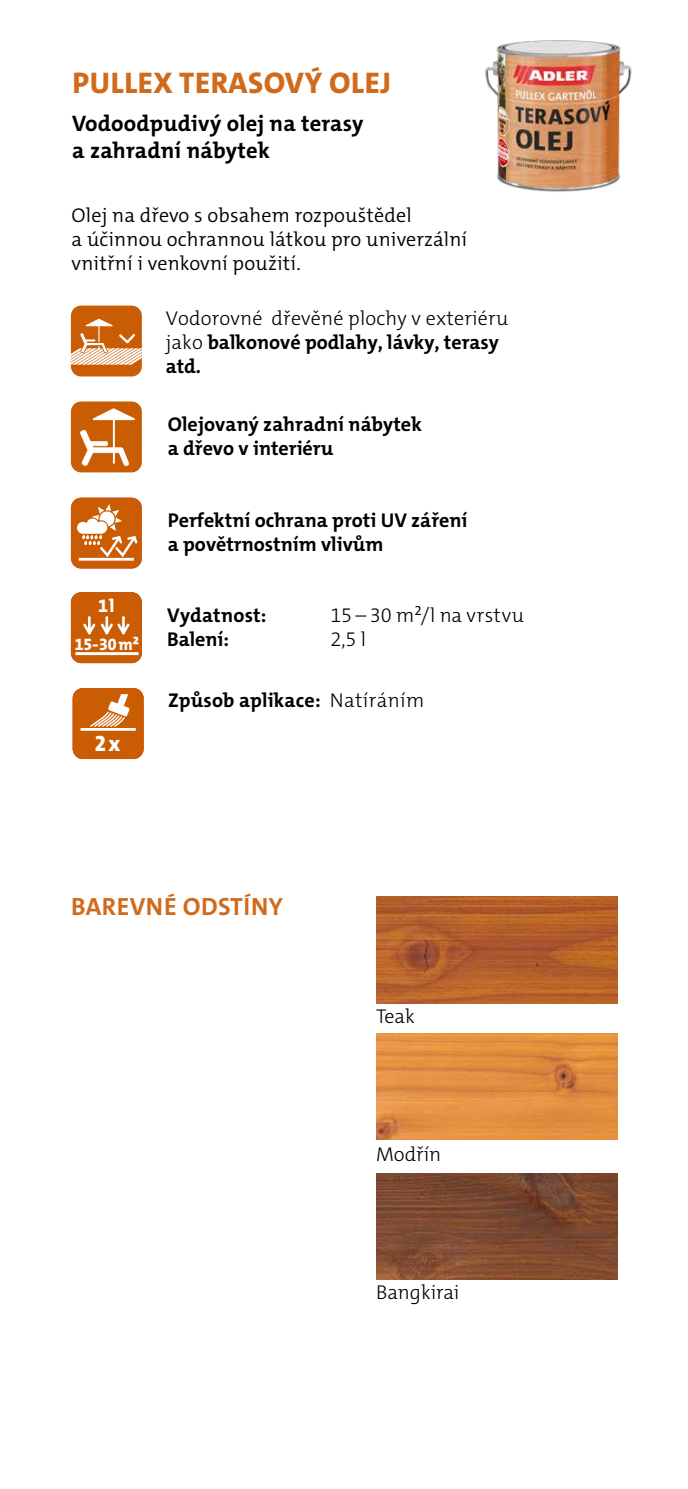
<style>
.page{position:relative;width:688px;height:1489px;background:#fff}
.page>*{position:absolute;margin:0;border:0;box-sizing:border-box;transform-origin:0 0}
.t1{font:800 30px "The Mix C4 s";letter-spacing:.02em;color:#d06b1d}
.t2{font:700 25px "The Mix C4 s";letter-spacing:.02em;color:#d06b1d}
.t3{font:700 22.5px/27px "The Mix C4 s";letter-spacing:.01em;color:#000}
.t4{font:800 22.25px "The Mix C4 s";color:#fff}
.t5{font:700 20px/24px "The Mix C4 s";color:#000}
.t6{font:300 20px/24px "The Mix C4 s";letter-spacing:.01em;color:#000}
.t7{font:300 20px/24px "The Mix C4 s";letter-spacing:.01em;color:#000}
.t8{font:800 18.25px "The Mix C4 s";color:#fff}
.t9{font:800 16.75px "The Mix C4 s";color:#fff;scale:.96 1}
.s1{font-weight:700}
.s2{font-weight:300}
</style>
<div class="page">
<img style="left:485px;top:40px;width:147px;height:152px">
<div style="left:73px;top:688px;width:70px;height:71px;background:#ca5d03;border-radius:10px"></div>
<hr style="left:81px;top:728px;width:55px;height:2px;background:#fff">
<svg style="left:90px;top:694px;width:40px;height:33px"></svg>
<div style="left:71px;top:497px;width:71px;height:71px;background:#ca5d03;border-radius:10px"></div>
<hr style="left:79px;top:558px;width:55px;height:2px;background:#fff">
<svg style="left:77px;top:504px;width:61px;height:55px"></svg>
<div style="left:71px;top:401px;width:71px;height:71px;background:#ca5d03;border-radius:10px"></div>
<svg style="left:80px;top:430px;width:49px;height:36px"></svg>
<hr style="left:113px;top:410px;width:2px;height:53px;background:#fff">
<svg style="left:92px;top:408px;width:43px;height:13px"></svg>
<div style="left:71px;top:305px;width:71px;height:71px;background:#ca5d03;border-radius:10px"></div>
<svg style="left:71px;top:318px;width:71px;height:47px"></svg>
<img style="left:376px;top:896px;width:241px;height:107px">
<img style="left:376px;top:1033px;width:241px;height:106px">
<img style="left:376px;top:1173px;width:241px;height:106px">
<div style="left:71px;top:592px;width:71px;height:71px;background:#ca5d03;border-radius:10px"></div>
<hr style="left:75px;top:652px;width:63px;height:3px;background:#fff">
<svg style="left:83px;top:616px;width:47px;height:19px"></svg>
<h1 class="t1" style="left:73px;top:64px;width:319px">PULLEX TERASOVÝ OLEJ</h1>
<p class="t3" style="left:72px;top:110px;width:293px">Vodoodpudivý olej na terasy a zahradní nábytek</p>
<p class="t7" style="left:71px;top:203px;width:397px">Olej na dřevo s obsahem rozpouštědel<br>a účinnou ochrannou látkou pro univerzální vnitřní i venkovní použití.</p>
<p class="t6" style="left:166px;top:306px;width:344px">Vodorovné dřevěné plochy v exteriéru jako <span class="s1">balkonové podlahy, lávky, terasy atd.</span></p>
<p class="t5" style="left:168px;top:412px;width:255px">Olejovaný zahradní nábytek a dřevo v interiéru</p>
<p class="t8" style="left:98px;top:594px;width:18px">1l</p>
<p class="t9" style="left:75px;top:633px;width:69px">15-30 m²</p>
<p class="t4" style="left:95px;top:728px;width:27px">2x</p>
<p class="t5" style="left:168px;top:508px;width:301px">Perfektní ochrana proti UV záření a povětrnostním vlivům</p>
<p class="t5" style="left:167px;top:603px;width:101px">Vydatnost:</p>
<p class="t6" style="left:330px;top:603px;width:195px">15 – 30 m²/l na vrstvu</p>
<p class="t5" style="left:167px;top:627px;width:63px">Balení:</p>
<p class="t6" style="left:330px;top:627px;width:37px">2,5 l</p>
<p class="t5" style="left:168px;top:688px;width:258px">Způsob aplikace: <span class="s2">Natíráním</span></p>
<p class="t2" style="left:71px;top:890px;width:213px">BAREVNÉ ODSTÍNY</p>
<p class="t6" style="left:376px;top:1004px;width:40px">Teak</p>
<p class="t6" style="left:376px;top:1142px;width:67px">Modřín</p>
<p class="t6" style="left:376px;top:1280px;width:85px">Bangkirai</p>
</div>
